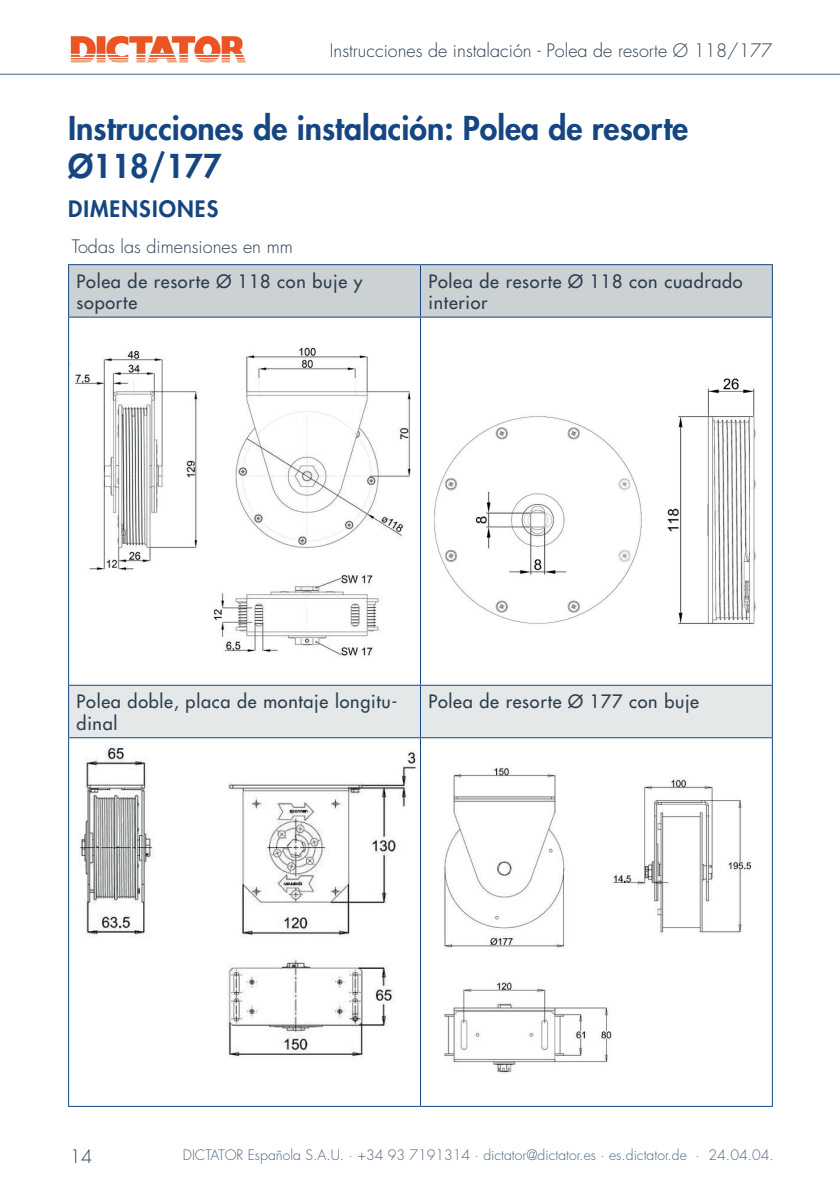
<style>
.page{position:relative;width:840px;height:1191px;background:#fff}
.page>*{position:absolute;margin:0;border:0;box-sizing:border-box;transform-origin:0 0}
.t1{font:800 32px/38.4px "Futura Std";color:#154682}
.t2{font:800 22px "Futura Std";letter-spacing:.05em;color:#154682}
.t3{font:500 18px/21.6px "Futura Std";letter-spacing:.04em;color:#2b3d4e}
.t4{font:300 18px "Futura Std";color:#2b3d4e}
.t5{font:300 14px "Futura Std";color:#4d647e}
</style>
<div class="page">
<img style="left:70px;top:37px;width:176px;height:25px">
<hr style="left:0;top:74px;width:839px;height:1px;background:#4d647e">
<img style="left:69px;top:329px;width:342px;height:351px">
<img style="left:434px;top:378px;width:322px;height:247px">
<img style="left:69px;top:739px;width:350px;height:352px">
<img style="left:443px;top:767px;width:309px;height:307px">
<div style="left:69px;top:265px;width:702px;height:52px;background:#ccd1d4"></div>
<div style="left:69px;top:686px;width:702px;height:51px;background:#e4e8e8"></div>
<hr style="left:68px;top:318px;width:1px;height:367px;background:#154682">
<hr style="left:420px;top:318px;width:1px;height:367px;background:#154682">
<hr style="left:771px;top:318px;width:1px;height:367px;background:#154682">
<hr style="left:68px;top:685px;width:352px;height:1px;background:#154682">
<hr style="left:68px;top:686px;width:1px;height:51px;background:#154682">
<hr style="left:420px;top:685px;width:352px;height:1px;background:#154682">
<hr style="left:420px;top:686px;width:1px;height:51px;background:#154682">
<hr style="left:771px;top:686px;width:1px;height:51px;background:#154682">
<hr style="left:68px;top:737px;width:352px;height:1px;background:#154682">
<hr style="left:68px;top:738px;width:1px;height:367px;background:#154682">
<hr style="left:420px;top:737px;width:352px;height:1px;background:#154682">
<hr style="left:420px;top:738px;width:1px;height:367px;background:#154682">
<hr style="left:771px;top:738px;width:1px;height:367px;background:#154682">
<hr style="left:68px;top:1105px;width:352px;height:1px;background:#154682">
<hr style="left:420px;top:1105px;width:352px;height:1px;background:#154682">
<hr style="left:420px;top:265px;width:1px;height:52px;background:#154682">
<hr style="left:771px;top:265px;width:1px;height:52px;background:#154682">
<hr style="left:68px;top:264px;width:352px;height:1px;background:#154682">
<hr style="left:68px;top:265px;width:1px;height:52px;background:#154682">
<hr style="left:420px;top:264px;width:352px;height:1px;background:#154682">
<hr style="left:68px;top:317px;width:352px;height:1px;background:#154682">
<hr style="left:420px;top:317px;width:352px;height:1px;background:#154682">
<p class="t4" style="left:329px;top:40px;width:444px">Instrucciones de instalación - Polea de resorte Ø 118/177</p>
<h1 class="t1" style="left:68px;top:109px;width:621px">Instrucciones de instalación: Polea de resorte<br>Ø118/177</h1>
<p class="t2" style="left:68px;top:195px;width:151px">DIMENSIONES</p>
<p class="t4" style="left:72px;top:235px;width:222px">Todas las dimensiones en mm</p>
<p class="t3" style="left:77px;top:270px;width:287px">Polea de resorte Ø 118 con buje y soporte</p>
<p class="t3" style="left:428px;top:270px;width:315px">Polea de resorte Ø 118 con cuadrado interior</p>
<p class="t3" style="left:77px;top:691px;width:322px">Polea doble, placa de montaje longitu&shy;dinal</p>
<p class="t3" style="left:428px;top:691px;width:272px">Polea de resorte Ø 177 con buje</p>
<p class="t4" style="left:70px;top:1145px;width:24px">14</p>
<p class="t5" style="left:183px;top:1146px;width:592px">DICTATOR Española S.A.U. · +34 93 7191314 · dictator@dictator.es · es.dictator.de · 24.04.04.</p>
</div>
